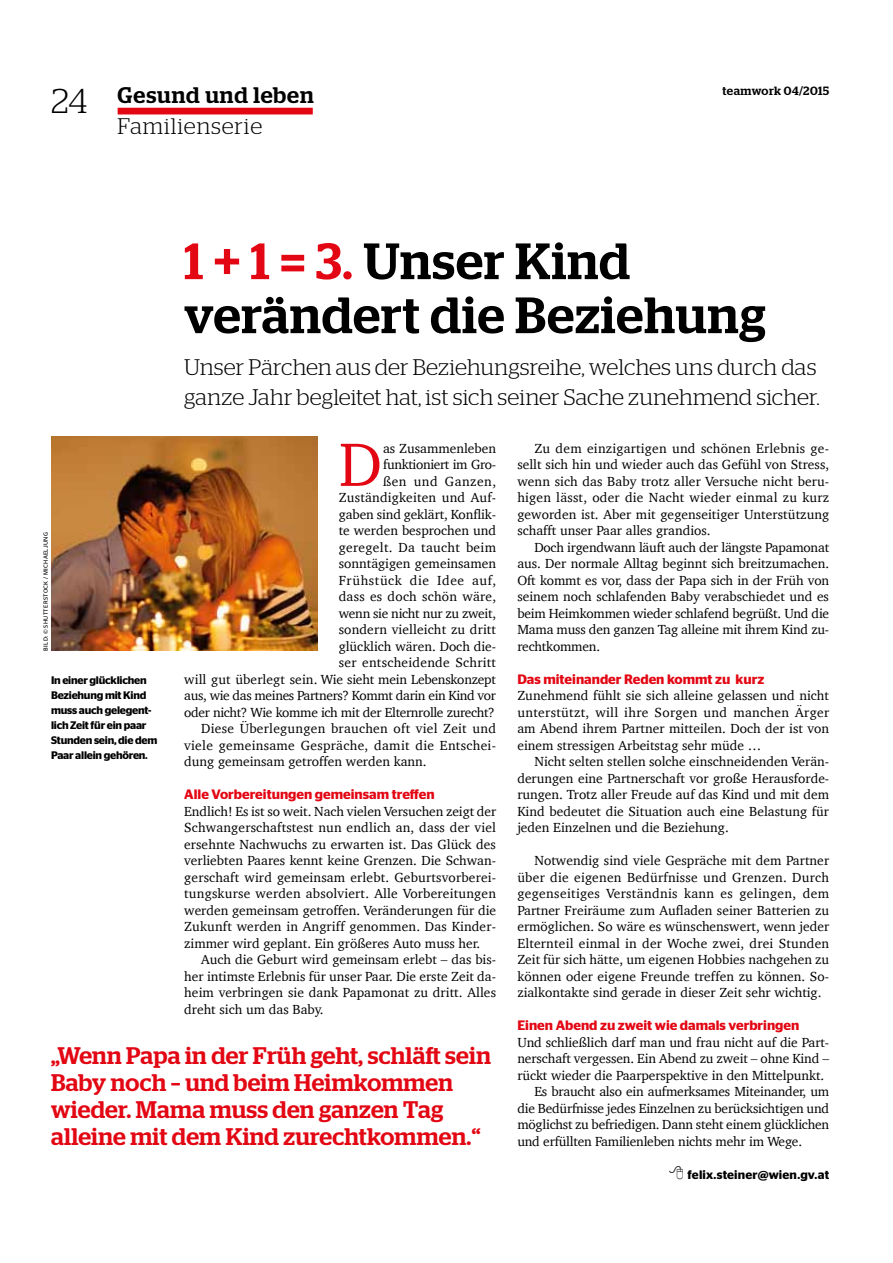
<style>
.page{position:relative;width:893px;height:1263px;background:#fff}
.page>*{position:absolute;margin:0;border:0;box-sizing:border-box;transform-origin:0 0}
.t1{font:62.7px "Charter";color:#e30613}
.t2{font:500 51px/54px "Stag";letter-spacing:.02em;color:#000}
.t3{font:500 24px/27px "Stag";letter-spacing:.01em;color:#e30613}
.t4{font:300 22.5px/30px "Stag";letter-spacing:.005em;color:#000}
.t5{font:500 22.5px/30.9px "Stag";letter-spacing:.04em;color:#000}
.t6{font:600 13.65px "Stag Sans";color:#e30613}
.t7{font:13.5px/16.5px "Charter";color:#000;text-align:justify}
.t8{font:13.5px "Charter";letter-spacing:-.025em;color:#000}
.t9{font:13.5px "Charter";letter-spacing:.02em;color:#000}
.t10{font:13.5px "Charter";letter-spacing:-.02em;color:#000}
.t11{font:13.5px "Charter";letter-spacing:.025em;color:#000}
.t12{font:13.5px "Charter";letter-spacing:.045em;color:#000}
.t13{font:13.5px "Charter";letter-spacing:.035em;color:#000}
.t14{font:600 12.3px "Stag Sans";letter-spacing:.015em;color:#000}
.t15{font:500 12px "Stag";letter-spacing:.04em;color:#000}
.t16{font:600 10.95px/15px "Stag Sans";letter-spacing:-.02em;color:#000}
.t17{font:6px "Stag Sans";color:#000}
.s1{font-weight:300;font-size:34.5px}
.s2{font-weight:300}
.s3{color:#e30613}
</style>
<div class="page">
<div style="left:118px;top:108px;width:195px;height:6px;background:#e30613"></div>
<img style="left:51px;top:436px;width:266px;height:215px">
<h3 class="t5" style="left:118px;top:79px;width:198px;text-indent:-67px"><span class="s1">24</span> Gesund und leben<br><span class="s2">Familienserie</span></h3>
<p class="t15" style="left:722px;top:83px;width:108px">teamwork 04/2015</p>
<h2 class="t2" style="left:184px;top:234px;width:583px"><span class="s3">1 + 1 = 3.</span> Unser Kind verändert die Beziehung</h2>
<h3 class="t4" style="left:184px;top:351px;width:637px">Unser Pärchen aus der Beziehungsreihe, welches uns durch das ganze Jahr begleitet hat, ist sich seiner Sache zunehmend sicher.</h3>
<p class="t7" style="left:517px;top:440px;width:313px;text-indent:17px">Zu dem einzigartigen und schönen Erlebnis ge&shy;sellt sich hin und wieder auch das Gefühl von Stress, wenn sich das Baby trotz aller Versuche nicht beru&shy;higen lässt, oder die Nacht wieder einmal zu kurz geworden ist. Aber mit gegenseitiger Unterstützung schafft unser Paar alles grandios.</p>
<p class="t7" style="left:517px;top:539px;width:313px;text-indent:17px">Doch irgendwann läuft auch der längste Papamonat aus. Der normale Alltag beginnt sich breitzumachen.<br>Oft kommt es vor, dass der Papa sich in der Früh von seinem noch schlafenden Baby verabschiedet und es beim Heimkommen wieder schlafend begrüßt. Und die Mama muss den ganzen Tag alleine mit ihrem Kind zu&shy;rechtkommen.</p>
<p class="t6" style="left:517px;top:671px;width:248px">Das miteinander Reden kommt zu kurz</p>
<p class="t7" style="left:517px;top:687px;width:313px">Zunehmend fühlt sie sich alleine gelassen und nicht unterstützt, will ihre Sorgen und manchen Ärger am Abend ihrem Partner mitteilen. Doch der ist von einem stressigen Arbeitstag sehr müde …</p>
<p class="t7" style="left:517px;top:753px;width:313px;text-indent:17px">Nicht selten stellen solche einschneidenden Verän&shy;derungen eine Partnerschaft vor große Herausforde&shy;rungen. Trotz aller Freude auf das Kind und mit dem Kind bedeutet die Situation auch eine Belastung für jeden Einzelnen und die Beziehung.</p>
<p class="t7" style="left:517px;top:852px;width:313px;text-indent:17px">Notwendig sind viele Gespräche mit dem Partner über die eigenen Bedürfnisse und Grenzen. Durch gegenseitiges Verständnis kann es gelingen, dem Partner Freiräume zum Aufladen seiner Batterien zu ermöglichen. So wäre es wünschenswert, wenn jeder Elternteil einmal in der Woche zwei, drei Stunden Zeit für sich hätte, um eigenen Hobbies nachgehen zu können oder eigene Freunde treffen zu können. So&shy;zialkontakte sind gerade in dieser Zeit sehr wichtig.</p>
<p class="t6" style="left:517px;top:1018px;width:284px">Einen Abend zu zweit wie damals verbringen</p>
<p class="t7" style="left:517px;top:1034px;width:313px">Und schließlich darf man und frau nicht auf die Part-</p>
<p class="t7" style="left:517px;top:1050px;width:313px">nerschaft vergessen. Ein Abend zu zweit – ohne Kind –</p>
<p class="t7" style="left:517px;top:1067px;width:308px">rückt wieder die Paarperspektive in den Mittelpunkt.</p>
<p class="t7" style="left:534px;top:1083px;width:296px">Es braucht also ein aufmerksames Miteinander, um</p>
<p class="t7" style="left:517px;top:1100px;width:313px">die Bedürfnisse jedes Einzelnen zu berücksichtigen und</p>
<p class="t7" style="left:517px;top:1116px;width:313px">möglichst zu befriedigen. Dann steht einem glücklichen</p>
<p class="t7" style="left:517px;top:1133px;width:286px">und erfüllten Familienleben nichts mehr im Wege.</p>
<p class="t14" style="left:687px;top:1167px;width:143px">felix.steiner@wien.gv.at</p>
<h1 class="t1" style="left:339px;top:410px;width:45px">D</h1>
<p class="t7" style="left:383px;top:440px;width:114px">as Zusammenleben</p>
<p class="t8" style="left:383px;top:453px;width:114px">funktioniert im Gro-</p>
<p class="t13" style="left:383px;top:470px;width:114px">ßen und Ganzen,</p>
<p class="t7" style="left:339px;top:489px;width:159px">Zuständigkeiten und Auf-</p>
<p class="t7" style="left:339px;top:506px;width:158px">gaben sind geklärt, Konflik-</p>
<p class="t7" style="left:339px;top:522px;width:159px">te werden besprochen und</p>
<p class="t11" style="left:339px;top:536px;width:159px">geregelt. Da taucht beim</p>
<p class="t7" style="left:339px;top:555px;width:159px">sonntägigen gemeinsamen</p>
<p class="t12" style="left:339px;top:569px;width:159px">Frühstück die Idee auf,</p>
<p class="t7" style="left:339px;top:588px;width:159px">dass es doch schön wäre,</p>
<p class="t10" style="left:339px;top:602px;width:159px">wenn sie nicht nur zu zweit,</p>
<p class="t7" style="left:339px;top:621px;width:159px">sondern vielleicht zu dritt</p>
<p class="t7" style="left:339px;top:638px;width:159px">glücklich wären. Doch die-</p>
<p class="t9" style="left:339px;top:651px;width:159px">ser entscheidende Schritt</p>
<p class="t7" style="left:184px;top:671px;width:313px">will gut überlegt sein. Wie sieht mein Lebenskonzept</p>
<p class="t8" style="left:184px;top:684px;width:313px">aus, wie das meines Partners? Kommt darin ein Kind vor</p>
<p class="t8" style="left:184px;top:701px;width:312px">oder nicht? Wie komme ich mit der Elternrolle zurecht?</p>
<p class="t9" style="left:201px;top:717px;width:296px">Diese Überlegungen brauchen oft viel Zeit und</p>
<p class="t9" style="left:184px;top:734px;width:313px">viele gemeinsame Gespräche, damit die Entschei-</p>
<p class="t7" style="left:184px;top:753px;width:244px">dung gemeinsam getroffen werden kann.</p>
<p class="t6" style="left:184px;top:787px;width:252px">Alle Vorbereitungen gemeinsam treffen</p>
<p class="t7" style="left:184px;top:803px;width:313px">Endlich! Es ist so weit. Nach vielen Versuchen zeigt der Schwangerschaftstest nun endlich an, dass der viel ersehnte Nachwuchs zu erwarten ist. Das Glück des verliebten Paares kennt keine Grenzen. Die Schwan&shy;gerschaft wird gemeinsam erlebt. Geburtsvorberei&shy;tungskurse werden absolviert. Alle Vorbereitungen werden gemeinsam getroffen. Veränderungen für die Zukunft werden in Angriff genommen. Das Kinder&shy;zimmer wird geplant. Ein größeres Auto muss her.</p>
<p class="t7" style="left:184px;top:951px;width:313px;text-indent:17px">Auch die Geburt wird gemeinsam erlebt – das bis&shy;her intimste Erlebnis für unser Paar. Die erste Zeit da&shy;heim verbringen sie dank Papamonat zu dritt. Alles dreht sich um das Baby.</p>
<p class="t17" style="left:42px;top:651px;width:103px;rotate:-90deg">Bild: © Shutterstock / michaeljung</p>
<p class="t16" style="left:51px;top:672px;width:108px">In einer glücklichen<br>Beziehung mit Kind muss auch gelegent&shy;lich Zeit für ein paar<br>Stunden sein, die dem<br>Paar allein gehören.</p>
<h3 class="t3" style="left:51px;top:1042px;width:441px">„Wenn Papa in der Früh geht, schläft sein Baby noch – und beim Heimkommen wieder. Mama muss den ganzen Tag alleine mit dem Kind zurechtkommen.“</h3>
</div>
